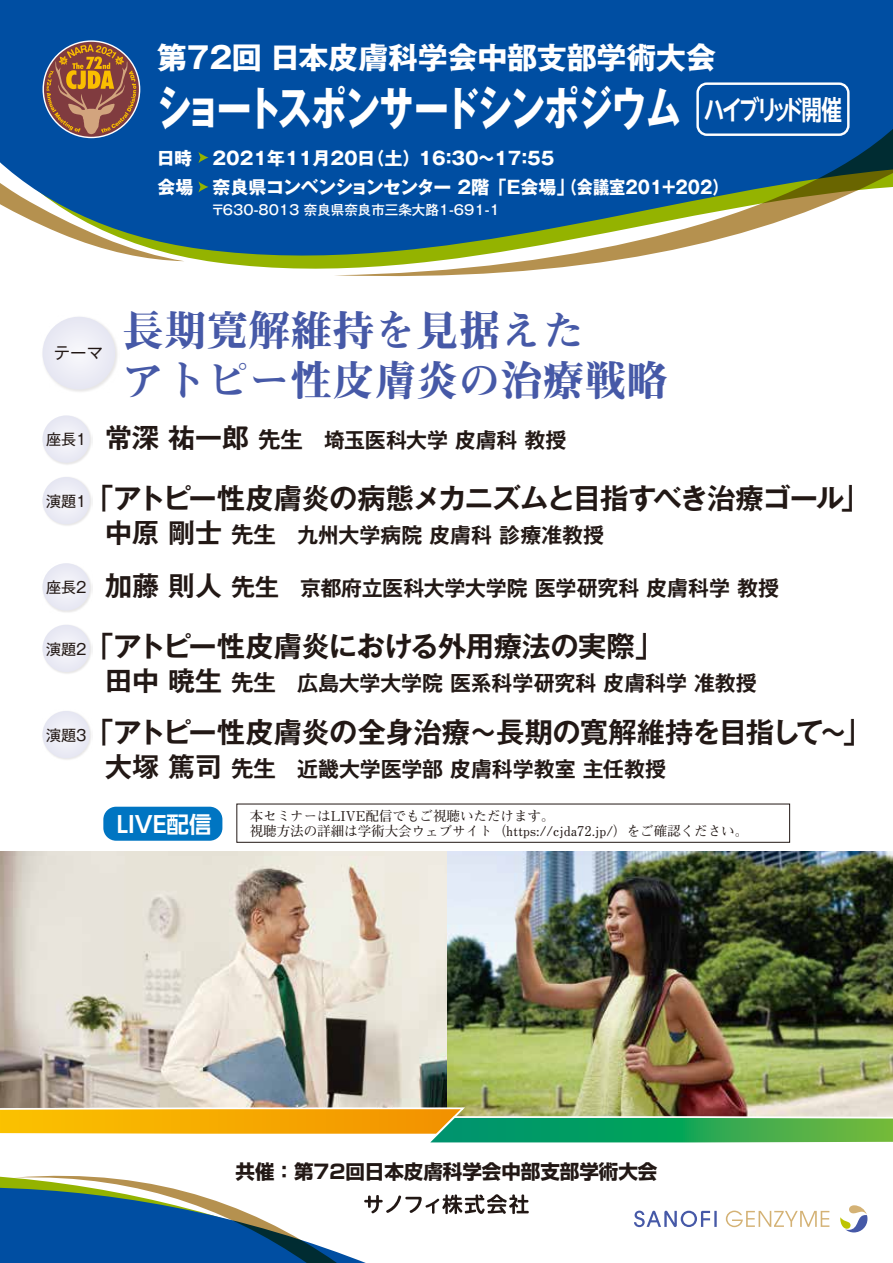
<style>
.page{position:relative;width:893px;height:1263px;background:#fff}
.page>*{position:absolute;margin:0;border:0;box-sizing:border-box;transform-origin:0 0}
.t1{font:700 46.5px "Gothic MB101 Pro";letter-spacing:-.035em;color:#fff;scale:.75 1}
.t2{font:42px/50.4px "Midashi Min Pro MA31";color:#4659a7}
.t3{font:700 30px "Gothic MB101 Pro";letter-spacing:-.005em;color:#fff}
.t4{font:700 28.35px "Gothic MB101 Pro De";letter-spacing:-.025em;color:#221815}
.t5{font:700 27px "UD Shin Go NT Pro De";letter-spacing:-.145em;color:#fff;scale:.76 1}
.t6{font:700 22.5px "UD Shin Go NT Pro De";color:#fff}
.t7{font:700 21px "Gothic MB101 Pro De";letter-spacing:-.005em;color:#221815}
.t8{font:700 19.5px "Shin Go Pro";color:#221815}
.t9{font:700 18px "Gothic MB101 Pro";color:#fff}
.t10{font:16.5px "Gothic MB101 Pro";color:#221815}
.t11{font:15px "Gothic MB101 Pro";color:#221815}
.t12{font:700 13.5px "Futo Min A101 Pro";color:#221815}
.t13{font:500 13.5px "Gothic MB101 Pro";color:#fff}
.s1{font-family:"Gothic MB101 Pro";font-weight:400;font-size:15px}
.s2{font-size:27px}
.s3{font-size:22.5px}
.s4{font-size:24px}
</style>
<div class="page">
<img style="left:446px;top:851px;width:447px;height:255px">
<img style="left:0;top:851px;width:446px;height:255px">
<svg style="left:0;top:1106px;width:893px;height:37px"></svg>
<div style="left:0;top:0;width:893px;height:277px;background:#004ea2"></div>
<svg style="left:0;top:174px;width:184px;height:87px"></svg>
<svg style="left:334px;top:117px;width:559px;height:159px;fill:#004ea2"></svg>
<svg style="left:634px;top:1210px;width:83px;height:17px"></svg>
<svg style="left:726px;top:1210px;width:103px;height:17px"></svg>
<svg style="left:840px;top:1205px;width:27px;height:27px"></svg>
<svg style="left:0;top:1176px;width:529px;height:87px"></svg>
<img style="left:42px;top:317px;width:76px;height:75px">
<div style="left:43px;top:317px;width:72px;height:72px;background:#ebecf5;border-radius:50%"></div>
<img style="left:42px;top:567px;width:50px;height:45px">
<div style="left:43px;top:563px;width:47px;height:47px;background:#ececf5;border-radius:50%"></div>
<img style="left:42px;top:477px;width:50px;height:49px">
<div style="left:43px;top:477px;width:47px;height:47px;background:#ebecf5;border-radius:50%"></div>
<img style="left:42px;top:625px;width:50px;height:49px">
<div style="left:43px;top:625px;width:47px;height:47px;background:#ebecf5;border-radius:50%"></div>
<img style="left:42px;top:711px;width:49px;height:49px">
<div style="left:43px;top:711px;width:47px;height:47px;background:#ebecf5;border-radius:50%"></div>
<div style="left:236px;top:804px;width:554px;height:39px;border:1px solid #221815"></div>
<div style="left:103px;top:807px;width:119px;height:34px;background:#0075c2;border-radius:13px"></div>
<svg style="left:198px;top:152px;width:10px;height:11px"></svg>
<svg style="left:198px;top:181px;width:10px;height:12px"></svg>
<div style="left:696px;top:82px;width:153px;height:54px;border:2px solid #fff;border-radius:9px"></div>
<img style="left:42px;top:420px;width:50px;height:45px">
<div style="left:43px;top:415px;width:47px;height:48px;background:#ebecf5;border-radius:50%"></div>
<svg style="left:43px;top:40px;width:97px;height:98px"></svg>
<svg style="left:44px;top:42px;width:95px;height:95px"></svg>
<svg style="left:47px;top:45px;width:89px;height:89px;background:#92634b"></svg>
<h3 class="t3" style="left:157px;top:33px;width:560px">第72回 日本皮膚科学会中部支部学術大会</h3>
<h1 class="t1" style="left:156px;top:70px;width:701px">ショートスポンサードシンポジウム</h1>
<p class="t5" style="left:704px;top:88px;width:184px">ハイブリッド開催</p>
<p class="t9" style="left:157px;top:143px;width:399px">日時 2021年11月20日（土）16：30～17：55</p>
<p class="t9" style="left:157px;top:173px;width:37px">会場</p>
<p class="t9" style="left:213px;top:173px;width:518px">奈良県コンベンションセンター 2階 「E会場」（会議室201＋202）</p>
<p class="t13" style="left:211px;top:199px;width:290px">〒630-8013 奈良県奈良市三条大路1-691-1</p>
<p class="t10" style="left:54px;top:339px;width:51px">テーマ</p>
<h2 class="t2" style="left:122px;top:301px;width:547px">長期寛解維持を見据えた<br>アトピー性皮膚炎の治療戦略</h2>
<p class="t7" style="left:46px;top:423px;width:522px"><span class="s1">座長1</span> <span class="s2">常深 祐一郎</span><span class="s3">先生</span> 埼玉医科大学 皮膚科 教授</p>
<p class="t11" style="left:46px;top:489px;width:42px">演題1</p>
<h3 class="t4" style="left:86px;top:475px;width:785px">「アトピー性皮膚炎の病態メカニズムと目指すべき治療ゴール」</h3>
<p class="t7" style="left:105px;top:518px;width:501px"><span class="s2">中原 剛士</span><span class="s3">先生</span> 九州大学病院 皮膚科 診療准教授</p>
<p class="t7" style="left:46px;top:570px;width:734px"><span class="s1">座長2</span> <span class="s2">加藤 則人</span><span class="s4">先生</span> 京都府立医科大学大学院 医学研究科 皮膚科学 教授</p>
<p class="t11" style="left:46px;top:636px;width:42px">演題2</p>
<p class="t11" style="left:46px;top:723px;width:42px">演題3</p>
<h3 class="t4" style="left:86px;top:622px;width:579px">「アトピー性皮膚炎における外用療法の実際」</h3>
<p class="t7" style="left:105px;top:666px;width:653px"><span class="s2">田中 暁生</span><span class="s3">先生</span> 広島大学大学院 医系科学研究科 皮膚科学 准教授</p>
<h3 class="t4" style="left:86px;top:708px;width:787px">「アトピー性皮膚炎の全身治療～長期の寛解維持を目指して～」</h3>
<p class="t7" style="left:105px;top:752px;width:562px"><span class="s2">大塚 篤司</span><span class="s3">先生</span> 近畿大学医学部 皮膚科学教室 主任教授</p>
<p class="t12" style="left:250px;top:806px;width:306px">本セミナーはLIVE配信でもご視聴いただけます。</p>
<p class="t6" style="left:117px;top:806px;width:96px">LIVE配信</p>
<p class="t12" style="left:250px;top:821px;width:500px">視聴方法の詳細は学術大会ウェブサイト（https://cjda72.jp/）をご確認ください。</p>
<p class="t8" style="left:236px;top:1156px;width:423px">共催：第72回日本皮膚科学会中部支部学術大会</p>
</div>
